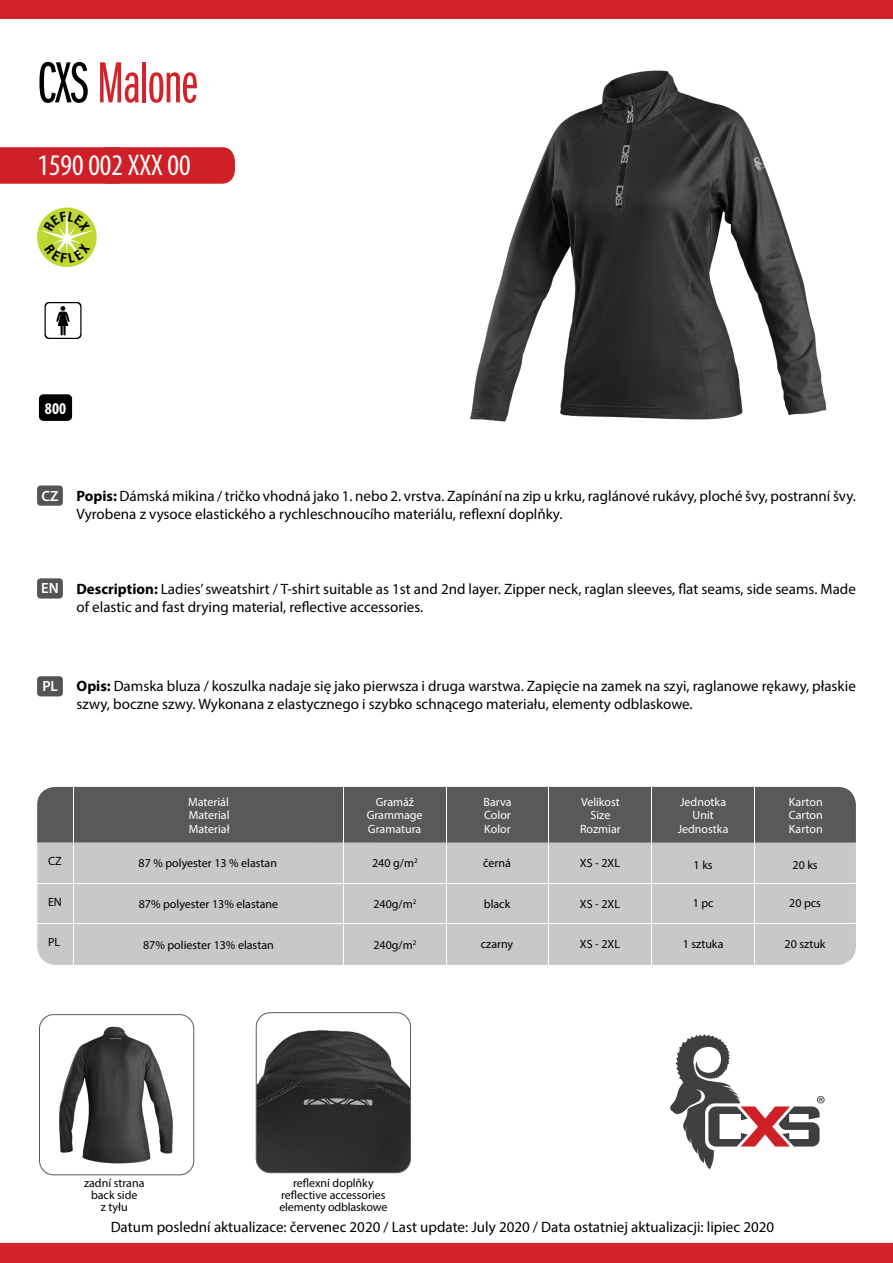
<style>
.page{position:relative;width:893px;height:1263px;background:#fff}
.page>*{position:absolute;margin:0;border:0;box-sizing:border-box;transform-origin:0 0}
.t1{font:60px "Franklin Got Itc DOT Boo Ext Com";letter-spacing:-.01em;color:#d2232a}
.t2{font:condensed 30px "Myriad Pro";color:#fff}
.t3{font:700 condensed 16.5px "Myriad Pro";color:#fff}
.t4{font:15px/18px "Myriad Pro";color:#000}
.t5{font:600 14.85px "Myriad Pro";color:#fff}
.t6{font:12px/12px "Myriad Pro";color:#000;text-align:center}
.t7{font:12px "Myriad Pro";color:#fff}
.s1{color:#000}
.s2{font-weight:700}
</style>
<div class="page">
<div style="left:0;top:147px;width:235px;height:37px;background:#cf2027"></div>
<img style="left:470px;top:70px;width:357px;height:352px">
<svg style="left:37px;top:207px;width:60px;height:60px"></svg>
<div style="left:38px;top:394px;width:35px;height:28px;background:#000;border-radius:5px"></div>
<div style="left:37px;top:393px;width:37px;height:29px;border:2px solid #fff;border-radius:5px"></div>
<svg style="left:670px;top:1034px;width:155px;height:135px"></svg>
<div style="left:37px;top:485px;width:26px;height:21px;background:#545456;border-radius:3px"></div>
<div style="left:37px;top:578px;width:26px;height:21px;background:#545456;border-radius:3px"></div>
<div style="left:37px;top:676px;width:26px;height:20px;background:#545456;border-radius:3px"></div>
<div style="left:0;top:0;width:893px;height:19px;background:#d2232a"></div>
<div style="left:0;top:1243px;width:893px;height:20px;background:#d2232a"></div>
<img style="left:39px;top:1015px;width:152px;height:160px">
<div style="left:39px;top:1014px;width:155px;height:161px;border:1px solid #58595b;border-radius:14px"></div>
<img style="left:256px;top:1013px;width:154px;height:160px">
<div style="left:256px;top:1012px;width:155px;height:161px;border:1px solid #58595b;border-radius:14px"></div>
<div style="left:37px;top:787px;width:819px;height:178px;background:#c7c8ca;border-radius:18px"></div>
<div style="left:37px;top:787px;width:819px;height:55px;background:#58595b"></div>
<hr style="left:37px;top:923px;width:819px;height:1px;background:#fff">
<hr style="left:37px;top:883px;width:819px;height:1px;background:#fff">
<svg style="left:44px;top:301px;width:38px;height:38px"></svg>
<hr style="left:754px;top:787px;width:1px;height:178px;background:#fff">
<hr style="left:651px;top:787px;width:1px;height:178px;background:#fff">
<hr style="left:549px;top:787px;width:1px;height:178px;background:#fff">
<hr style="left:446px;top:787px;width:1px;height:178px;background:#fff">
<hr style="left:343px;top:787px;width:1px;height:178px;background:#fff">
<hr style="left:73px;top:787px;width:1px;height:178px;background:#fff">
<svg style="left:40px;top:211px;width:53px;height:52px;background:#cbde59"></svg>
<h1 class="t1" style="left:37px;top:51px;width:162px"><span class="s1">CXS</span> Malone</h1>
<h2 class="t2" style="left:38px;top:147px;width:155px">1590 002 XXX 00</h2>
<p class="t3" style="left:45px;top:398px;width:23px">800</p>
<p class="t5" style="left:42px;top:486px;width:19px">CZ</p>
<p class="t4" style="left:77px;top:486px;width:781px"><span class="s2">Popis:</span> Dámská mikina / tričko vhodná jako 1. nebo 2. vrstva. Zapínání na zip u krku, raglánové rukávy, ploché švy, postranní švy.<br>Vyrobena z vysoce elastického a rychleschnoucího materiálu, reflexní doplňky.</p>
<p class="t5" style="left:41px;top:579px;width:19px">EN</p>
<p class="t4" style="left:77px;top:579px;width:781px"><span class="s2">Description:</span> Ladies’ sweatshirt / T-shirt suitable as 1st and 2nd layer. Zipper neck, raglan sleeves, flat seams, side seams. Made of elastic and fast drying material, reflective accessories.</p>
<p class="t5" style="left:42px;top:677px;width:17px">PL</p>
<p class="t4" style="left:77px;top:677px;width:781px"><span class="s2">Opis:</span> Damska bluza / koszulka nadaje się jako pierwsza i druga warstwa. Zapięcie na zamek na szyi, raglanowe rękawy, płaskie szwy, boczne szwy. Wykonana z elastycznego i szybko schnącego materiału, elementy odblaskowe.</p>
<p class="t7" style="left:188px;top:794px;width:42px">Materiál</p>
<p class="t7" style="left:680px;top:794px;width:48px">Jednotka</p>
<p class="t7" style="left:678px;top:821px;width:52px">Jednostka</p>
<p class="t7" style="left:581px;top:794px;width:40px">Velikost</p>
<p class="t7" style="left:580px;top:821px;width:42px">Rozmiar</p>
<p class="t7" style="left:376px;top:794px;width:40px">Gramáž</p>
<p class="t7" style="left:368px;top:821px;width:55px">Gramatura</p>
<p class="t7" style="left:483px;top:794px;width:30px">Barva</p>
<p class="t7" style="left:484px;top:821px;width:28px">Kolor</p>
<p class="t7" style="left:189px;top:808px;width:42px">Material</p>
<p class="t7" style="left:484px;top:808px;width:28px">Color</p>
<p class="t7" style="left:591px;top:808px;width:21px">Size</p>
<p class="t7" style="left:367px;top:808px;width:57px">Grammage</p>
<p class="t7" style="left:693px;top:808px;width:23px">Unit</p>
<p class="t7" style="left:189px;top:822px;width:42px">Materiał</p>
<p class="t7" style="left:789px;top:794px;width:35px">Karton</p>
<p class="t7" style="left:789px;top:821px;width:35px">Karton</p>
<p class="t7" style="left:789px;top:808px;width:36px">Carton</p>
<p class="t6" style="left:48px;top:855px;width:15px">CZ</p>
<p class="t6" style="left:48px;top:896px;width:15px">EN</p>
<p class="t6" style="left:48px;top:936px;width:14px">PL</p>
<p class="t6" style="left:139px;top:857px;width:140px">87 % polyester 13 % elastan</p>
<p class="t6" style="left:139px;top:898px;width:141px">87% polyester 13% elastane</p>
<p class="t6" style="left:372px;top:857px;width:47px">240 g/m<sup>2</sup></p>
<p class="t6" style="left:373px;top:898px;width:44px">240g/m<sup>2</sup></p>
<p class="t6" style="left:483px;top:857px;width:29px">černá</p>
<p class="t6" style="left:484px;top:898px;width:28px">black</p>
<p class="t6" style="left:143px;top:938px;width:132px">87% poliester 13% elastan</p>
<p class="t6" style="left:481px;top:938px;width:34px">czarny</p>
<p class="t6" style="left:373px;top:938px;width:44px">240g/m<sup>2</sup></p>
<p class="t6" style="left:580px;top:857px;width:42px">XS - 2XL</p>
<p class="t6" style="left:580px;top:898px;width:42px">XS - 2XL</p>
<p class="t6" style="left:580px;top:938px;width:42px">XS - 2XL</p>
<p class="t6" style="left:694px;top:859px;width:21px">1 ks</p>
<p class="t6" style="left:792px;top:859px;width:27px">20 ks</p>
<p class="t6" style="left:693px;top:897px;width:22px">1 pc</p>
<p class="t6" style="left:789px;top:897px;width:33px">20 pcs</p>
<p class="t6" style="left:683px;top:938px;width:42px">1 sztuka</p>
<p class="t6" style="left:785px;top:938px;width:42px">20 sztuk</p>
<p class="t6" style="left:84px;top:1177px;width:62px">zadní strana back side<br>z tyłu</p>
<p class="t6" style="left:279px;top:1177px;width:110px">reflexní doplňky reflective accessories elementy odblaskowe</p>
<p class="t4" style="left:111px;top:1218px;width:665px">Datum poslední aktualizace: červenec 2020 / Last update: July 2020 / Data ostatniej aktualizacji: lipiec 2020</p>
</div>
